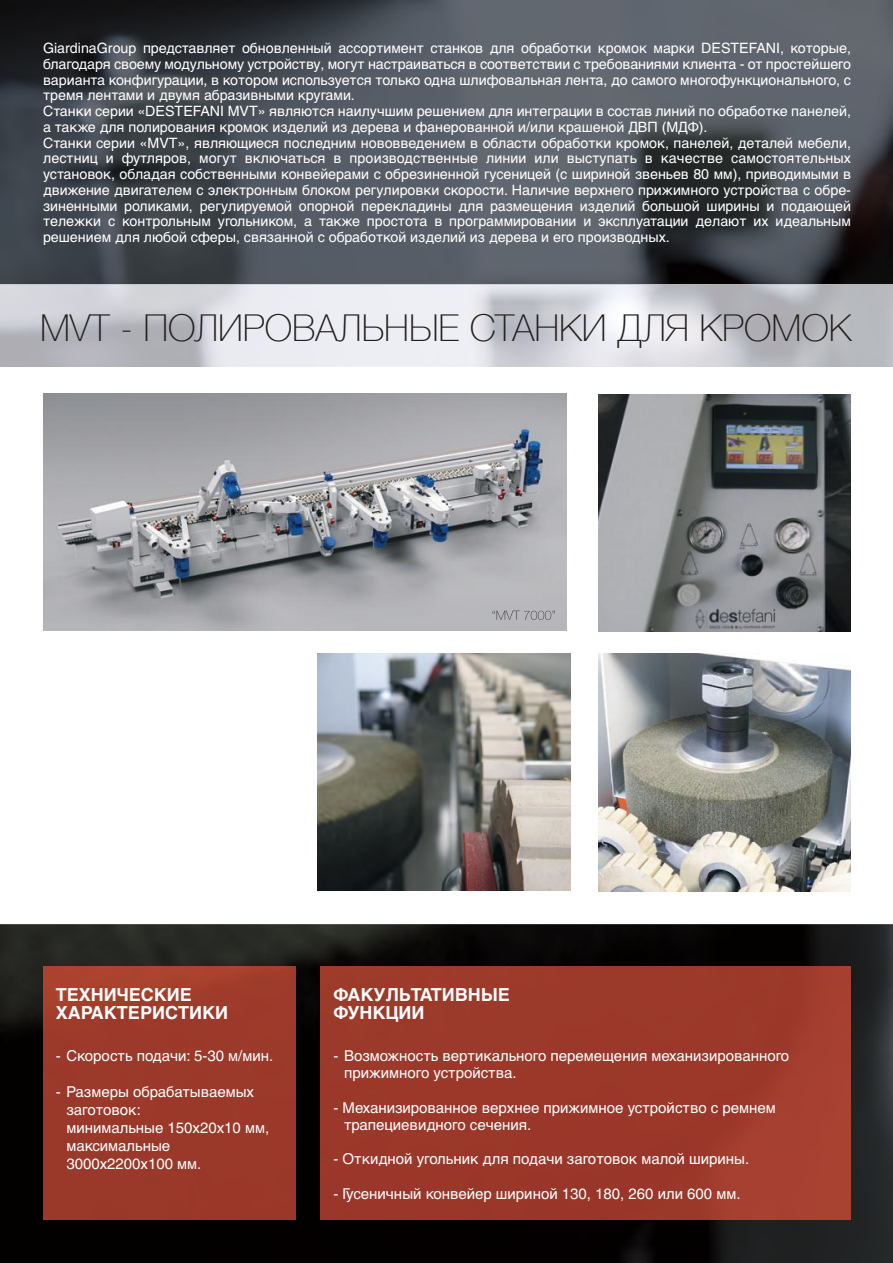
<style>
.page{position:relative;width:893px;height:1263px;background:#fff}
.page>*{position:absolute;margin:0;border:0;box-sizing:border-box;transform-origin:0 0}
.t1{font:100 37.05px "Helvetica Neue";color:#241f1f}
.t2{font:700 18px/18px "Helvetica Cyr";color:#fff}
.t3{font:15px/18px "Helvetica Cyr Upright";color:#fff}
.t4{font:15px "Helvetica";color:#fff}
.t5{font:14.25px/15.8px "Helvetica Cyr Upright";color:#fff}
.s1{font-family:"Helvetica"}
.s2{font-family:"Helvetica Cyr Upright"}
</style>
<div class="page">
<img style="left:0;top:924px;width:893px;height:339px">
<img style="left:0;top:0;width:893px;height:366px">
<img style="left:0;top:284px;width:893px;height:1px">
<img style="left:598px;top:654px;width:253px;height:237px">
<img style="left:598px;top:394px;width:253px;height:237px">
<img style="left:318px;top:653px;width:252px;height:238px">
<img style="left:43px;top:393px;width:524px;height:237px">
<img style="left:43px;top:967px;width:253px;height:253px">
<img style="left:321px;top:967px;width:530px;height:253px">
<img style="left:493px;top:611px;width:58px;height:9px">
<p class="t5" style="left:43px;top:42px;width:809px"><span class="s1">GiardinaGroup</span> представляет обновленный ассортимент станков для обработки кромок марки <span class="s1">DESTEFANI,</span> которые<span class="s1">, </span>благодаря своему модульному устройству<span class="s1">,</span> могут настраиваться в соответствии с требованиями клиента <span class="s1">-</span> от простейшего варианта конфигурации<span class="s1">,</span> в котором используется только одна шлифовальная лента<span class="s1">,</span> до самого многофункционального<span class="s1">,</span> с тремя лентами и двумя абразивными кругами<span class="s1">.<br></span>Станки серии <span class="s1">«DESTEFANI MVT»</span> являются наилучшим решением для интеграции в состав линий по обработке панелей<span class="s1">, </span>а также для полирования кромок изделий из дерева и фанерованной и<span class="s1">/</span>или крашеной ДВП <span class="s1">(</span>МДФ<span class="s1">).<br></span>Станки серии <span class="s1">«MVT»,</span> являющиеся последним нововведением в области обработки кромок<span class="s1">,</span> панелей<span class="s1">,</span> деталей мебели<span class="s1">, </span>лестниц и футляров<span class="s1">,</span> могут включаться в производственные линии или выступать в качестве самостоятельных установок<span class="s1">,</span> обладая собственными конвейерами с обрезиненной гусеницей <span class="s1">(</span>с шириной звеньев <span class="s1">80</span> мм<span class="s1">),</span> приводимыми в движение двигателем с электронным блоком регулировки скорости<span class="s1">.</span> Наличие верхнего прижимного устройства с обре&shy;зиненными роликами<span class="s1">,</span> регулируемой опорной перекладины для размещения изделий большой ширины и подающей тележки с контрольным угольником<span class="s1">,</span> а также простота в программировании и эксплуатации делают их идеальным решением для любой сферы<span class="s1">,</span> связанной с обработкой изделий из дерева и его производных<span class="s1">.</span></p>
<h1 class="t1" style="left:40px;top:305px;width:813px">mvt - ПОЛИРОВАЛЬНЫЕ СТАНКИ ДЛЯ КРОМОК</h1>
<p class="t2" style="left:56px;top:987px;width:174px">ТЕХНИЧЕСКИЕ<br>ХАРАКТЕРИСТИКИ</p>
<p class="t3" style="left:56px;top:1048px;width:219px"><span class="s1">-</span> Скорость подачи<span class="s1">: 5-30</span> м<span class="s1">/</span>мин<span class="s1">.</span></p>
<p class="t3" style="left:66px;top:1084px;width:204px;text-indent:-11px"><span class="s1">-</span> Размеры обрабатываемых заготовок<span class="s1">:<br></span>минимальные <span class="s1">150x20x10</span> мм<span class="s1">, </span>максимальные</p>
<p class="t4" style="left:66px;top:1158px;width:137px">3000x2200x100 <span class="s2">мм</span>.</p>
<p class="t2" style="left:333px;top:987px;width:178px">ФАКУЛЬТАТИВНЫЕ<br>ФУНКЦИИ</p>
<p class="t3" style="left:344px;top:1048px;width:447px;line-height:17.2px;text-indent:-11px"><span class="s1">-</span> Возможность вертикального перемещения механизированного прижимного устройства<span class="s1">.</span></p>
<p class="t3" style="left:344px;top:1100px;width:433px;line-height:17.2px;text-indent:-11px"><span class="s1">-</span> Механизированное верхнее прижимное устройство с ремнем трапециевидного сечения<span class="s1">.</span></p>
<p class="t3" style="left:333px;top:1151px;width:417px"><span class="s1">-</span> Откидной угольник для подачи заготовок малой ширины<span class="s1">.</span></p>
<p class="t3" style="left:333px;top:1186px;width:409px"><span class="s1">-</span> Гусеничный конвейер шириной <span class="s1">130, 180, 260</span> или <span class="s1">600</span> мм<span class="s1">.</span></p>
</div>
